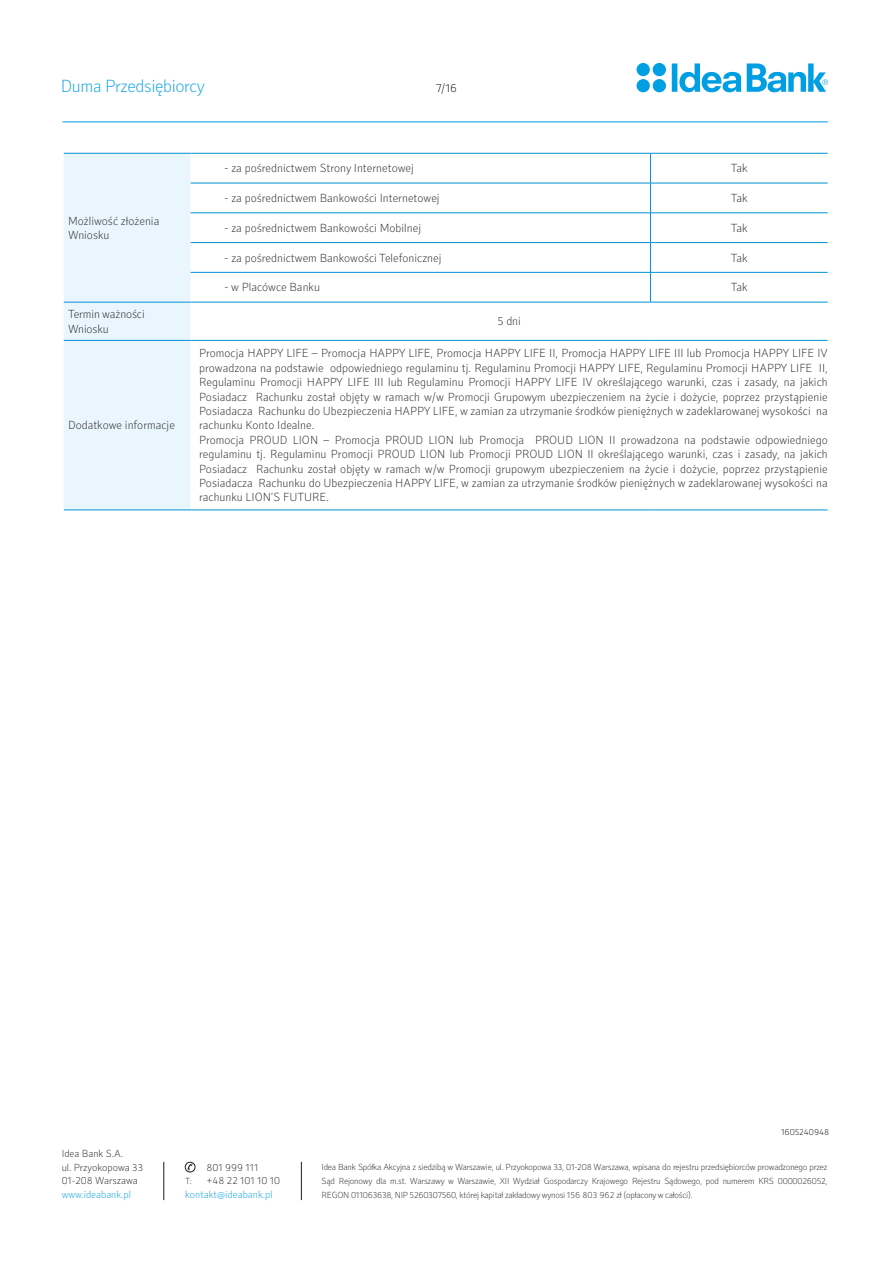
<style>
.page{position:relative;width:893px;height:1263px;background:#fff}
.page>*{position:absolute;margin:0;border:0;box-sizing:border-box;transform-origin:0 0}
.t1{font:100 18px "Secca";letter-spacing:-.02em;color:#009fe3}
.t2{font:100 12px/14.4px "Secca";color:#1d1d1b}
.t3{font:100 12px "Secca";color:#020203}
.t4{font:100 10.5px/13.5px "Secca";color:#1d1d1b}
.t5{font:100 10.5px "Secca";color:#009fe3}
.t6{font:100 9px/13.8px "Secca";letter-spacing:-.025em;color:#1d1d1b;text-align:justify}
.t7{font:100 9px "Secca";letter-spacing:-.01em;color:#020203}
</style>
<div class="page">
<svg style="left:637px;top:63px;width:29px;height:29px"></svg>
<svg style="left:747px;top:63px;width:81px;height:29px"></svg>
<svg style="left:672px;top:63px;width:69px;height:29px"></svg>
<hr style="left:164px;top:1162px;width:1px;height:38px;background:#1d1d1b">
<hr style="left:301px;top:1162px;width:1px;height:38px;background:#1d1d1b">
<svg style="left:187px;top:1164px;width:6px;height:6px"></svg>
<div style="left:185px;top:1162px;width:10px;height:10px;border:1px solid #1d1d1b;border-radius:50%"></div>
<hr style="left:62px;top:122px;width:766px;height:1px;background:#009fe3">
<div style="left:64px;top:154px;width:127px;height:356px;background:#eaf6fe"></div>
<svg style="left:191px;top:182px;width:637px;height:328px"></svg>
<hr style="left:64px;top:153px;width:127px;height:1px;background:#0092d4">
<hr style="left:64px;top:302px;width:127px;height:1px;background:#0092d4">
<hr style="left:191px;top:183px;width:459px;height:1px;background:#0092d4">
<hr style="left:191px;top:213px;width:459px;height:1px;background:#0092d4">
<hr style="left:191px;top:242px;width:459px;height:1px;background:#0092d4">
<hr style="left:191px;top:272px;width:459px;height:1px;background:#0092d4">
<hr style="left:64px;top:340px;width:127px;height:1px;background:#0092d4">
<hr style="left:64px;top:510px;width:127px;height:1px;background:#0092d4">
<hr style="left:191px;top:153px;width:459px;height:1px;background:#0092d4">
<hr style="left:650px;top:153px;width:178px;height:1px;background:#0092d4">
<hr style="left:650px;top:153px;width:1px;height:30px;background:#0092d4">
<hr style="left:650px;top:183px;width:178px;height:1px;background:#0092d4">
<hr style="left:650px;top:183px;width:1px;height:30px;background:#0092d4">
<hr style="left:650px;top:213px;width:178px;height:1px;background:#0092d4">
<hr style="left:650px;top:242px;width:178px;height:1px;background:#0092d4">
<hr style="left:650px;top:272px;width:178px;height:1px;background:#0092d4">
<svg style="left:650px;top:214px;width:1px;height:88px"></svg>
<hr style="left:191px;top:302px;width:459px;height:1px;background:#0092d4">
<hr style="left:650px;top:302px;width:178px;height:1px;background:#0092d4">
<hr style="left:191px;top:340px;width:459px;height:1px;background:#0092d4">
<hr style="left:650px;top:340px;width:178px;height:1px;background:#0092d4">
<hr style="left:191px;top:510px;width:459px;height:1px;background:#0092d4">
<hr style="left:650px;top:510px;width:178px;height:1px;background:#0092d4">
<h1 class="t1" style="left:61px;top:75px;width:146px">Duma Przedsiębiorcy</h1>
<p class="t3" style="left:436px;top:81px;width:22px">7/16</p>
<p class="t2" style="left:68px;top:214px;width:93px">Możliwość złożenia<br>Wniosku</p>
<p class="t2" style="left:225px;top:162px;width:191px">- za pośrednictwem Strony Internetowej</p>
<p class="t2" style="left:731px;top:162px;width:18px">Tak</p>
<p class="t2" style="left:225px;top:191px;width:217px">- za pośrednictwem Bankowości Internetowej</p>
<p class="t2" style="left:731px;top:191px;width:18px">Tak</p>
<p class="t2" style="left:225px;top:221px;width:198px">- za pośrednictwem Bankowości Mobilnej</p>
<p class="t2" style="left:731px;top:221px;width:18px">Tak</p>
<p class="t2" style="left:225px;top:251px;width:218px">- za pośrednictwem Bankowości Telefonicznej</p>
<p class="t2" style="left:731px;top:251px;width:18px">Tak</p>
<p class="t2" style="left:225px;top:281px;width:97px">- w Placówce Banku</p>
<p class="t2" style="left:731px;top:281px;width:18px">Tak</p>
<p class="t2" style="left:68px;top:307px;width:78px">Termin ważności<br>Wniosku</p>
<p class="t2" style="left:497px;top:315px;width:25px">5 dni</p>
<p class="t2" style="left:68px;top:419px;width:108px">Dodatkowe informacje</p>
<p class="t2" style="left:199px;top:347px;width:630px">Promocja HAPPY LIFE – Promocja HAPPY LIFE, Promocja HAPPY LIFE II, Promocja HAPPY LIFE III lub Promocja HAPPY LIFE IV prowadzona na podstawie odpowiedniego regulaminu tj. Regulaminu Promocji HAPPY LIFE, Regulaminu Promocji HAPPY LIFE II, Regulaminu Promocji HAPPY LIFE III lub Regulaminu Promocji HAPPY LIFE IV określającego warunki, czas i zasady, na jakich Posiadacz Rachunku został objęty w ramach w/w Promocji Grupowym ubezpieczeniem na życie i dożycie, poprzez przystąpienie Posiadacza Rachunku do Ubezpieczenia HAPPY LIFE, w zamian za utrzymanie środków pieniężnych w zadeklarowanej wysokości na rachunku Konto Idealne.<br>Promocja PROUD LION – Promocja PROUD LION lub Promocja PROUD LION II prowadzona na podstawie odpowiedniego regulaminu tj. Regulaminu Promocji PROUD LION lub Promocji PROUD LION II określającego warunki, czas i zasady, na jakich Posiadacz Rachunku został objęty w ramach w/w Promocji grupowym ubezpieczeniem na życie i dożycie, poprzez przystąpienie Posiadacza Rachunku do Ubezpieczenia HAPPY LIFE, w zamian za utrzymanie środków pieniężnych w zadeklarowanej wysokości na rachunku LION’S FUTURE.</p>
<p class="t4" style="left:62px;top:1147px;width:83px">Idea Bank S.A.<br>ul. Przyokopowa 33<br>01-208 Warszawa</p>
<p class="t5" style="left:62px;top:1188px;width:71px">www.ideabank.pl</p>
<p class="t4" style="left:206px;top:1161px;width:54px">801 999 111</p>
<p class="t6" style="left:185px;top:1174px;width:8px">T:</p>
<p class="t4" style="left:206px;top:1174px;width:75px">+48 22 101 10 10</p>
<p class="t5" style="left:185px;top:1188px;width:89px">kontakt@ideabank.pl</p>
<p class="t7" style="left:781px;top:1127px;width:50px">1605240948</p>
<p class="t6" style="left:322px;top:1161px;width:507px">Idea Bank Spółka Akcyjna z siedzibą w Warszawie, ul. Przyokopowa 33, 01-208 Warszawa, wpisana do rejestru przedsiębiorców prowadzonego przez Sąd Rejonowy dla m.st. Warszawy w Warszawie, XII Wydział Gospodarczy Krajowego Rejestru Sądowego, pod numerem KRS 0000026052, REGON 011063638, NIP 5260307560, której kapitał zakładowy wynosi 156 803 962 zł (opłacony w całości).</p>
</div>
